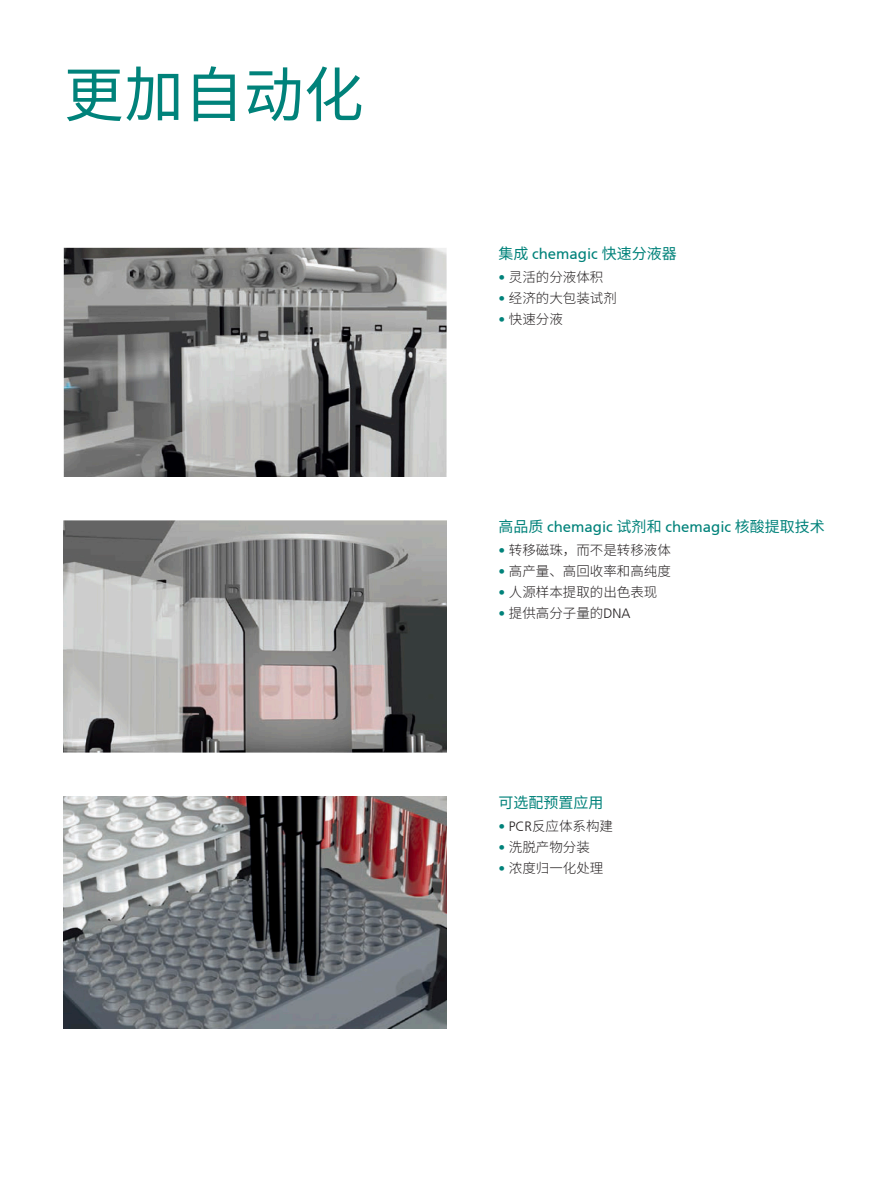
<style>
.page{position:relative;width:893px;height:1191px;background:#fff}
.page>*{position:absolute;margin:0;border:0;box-sizing:border-box;transform-origin:0 0}
.t1{font:60px "Source Han Sans CN";color:#00827a}
.t2{font:15px "Frutiger CE";color:#00827a}
.t3{font:15px "Source Han Sans CN";color:#00827a}
.t4{font:300 13.5px "Source Han Sans CN";color:#231f20}
.s1{font-family:"Source Han Sans CN"}
.s2{font-family:"Frutiger CE";color:#00827a}
.s3{font-family:"Frutiger CE"}
</style>
<div class="page">
<img style="left:64px;top:247px;width:382px;height:230px">
<img style="left:64px;top:521px;width:382px;height:231px">
<img style="left:64px;top:796px;width:382px;height:232px">
<p class="t1" style="left:64px;top:61px;width:301px">更加自动化</p>
<p class="t2" style="left:498px;top:245px;width:180px"><span class="s1">集成</span> chemagic <span class="s1">快速分液器</span></p>
<p class="t4" style="left:498px;top:269px;width:107px"><span class="s2">•</span> 灵活的分液体积</p>
<p class="t4" style="left:498px;top:290px;width:120px"><span class="s2">•</span> 经济的大包装试剂</p>
<p class="t4" style="left:498px;top:311px;width:66px"><span class="s2">•</span> 快速分液</p>
<p class="t2" style="left:498px;top:518px;width:328px"><span class="s1">高品质</span> chemagic <span class="s1">试剂和</span> chemagic <span class="s1">核酸提取技术</span></p>
<p class="t4" style="left:498px;top:542px;width:174px"><span class="s2">•</span> 转移磁珠，而不是转移液体</p>
<p class="t4" style="left:498px;top:563px;width:174px"><span class="s2">•</span> 高产量、高回收率和高纯度</p>
<p class="t4" style="left:498px;top:584px;width:161px"><span class="s2">•</span> 人源样本提取的出色表现</p>
<p class="t4" style="left:498px;top:605px;width:134px"><span class="s2">•</span> 提供高分子量的<span class="s3">DNA</span></p>
<p class="t3" style="left:498px;top:793px;width:106px">可选配预置应用</p>
<p class="t4" style="left:498px;top:818px;width:116px"><span class="s2">•</span> <span class="s3">PCR</span>反应体系构建</p>
<p class="t4" style="left:498px;top:839px;width:93px"><span class="s2">•</span> 洗脱产物分装</p>
<p class="t4" style="left:498px;top:860px;width:107px"><span class="s2">•</span> 浓度归一化处理</p>
</div>
